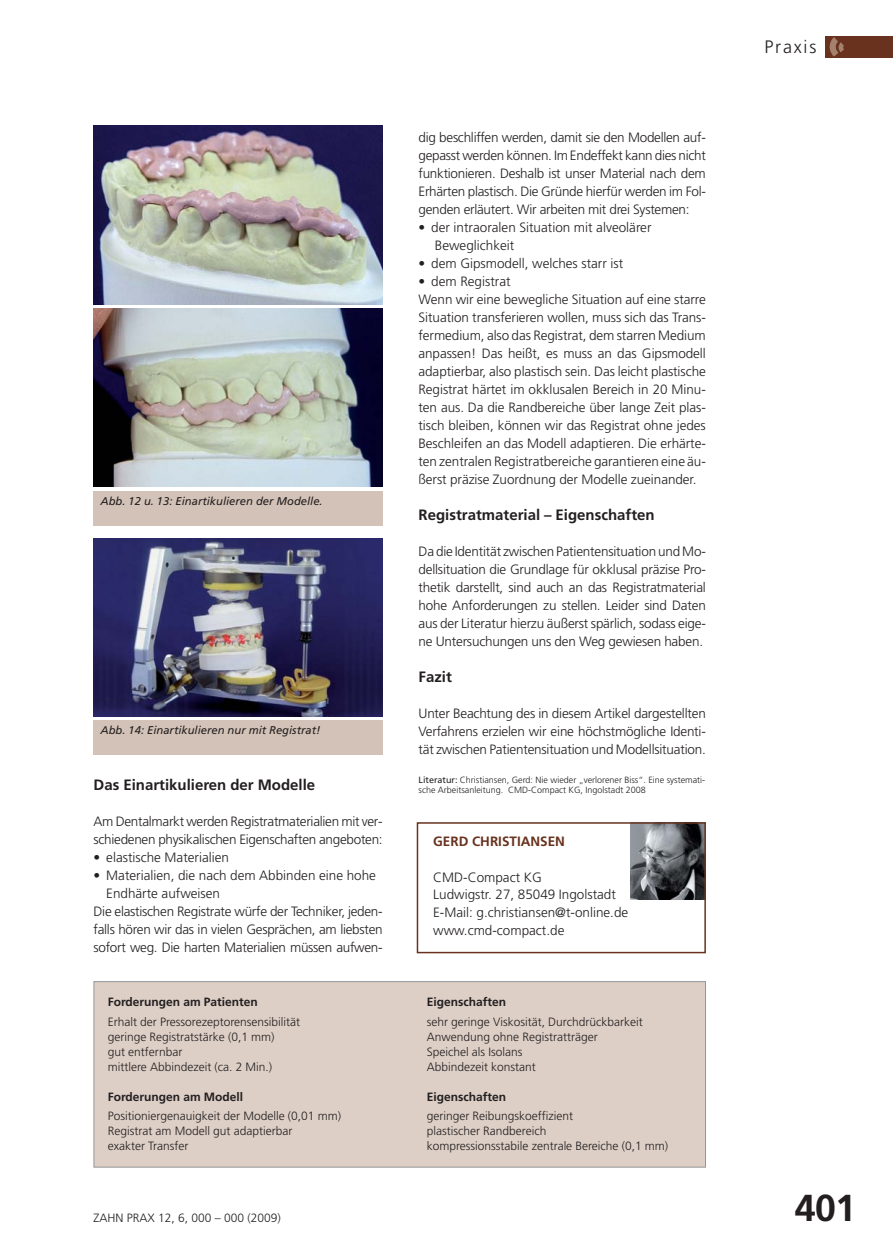
<style>
.page{position:relative;width:893px;height:1259px;background:#fff}
.page>*{position:absolute;margin:0;border:0;box-sizing:border-box;transform-origin:0 0}
.t1{font:700 37.5px "Frutiger";color:#231f20}
.t2{font:300 18px "Frutiger";letter-spacing:.1em;color:#231f20}
.t3{font:700 15px "Frutiger";color:#231f20}
.t4{font:300 13.5px/18px "Frutiger";letter-spacing:-.005em;color:#231f20}
.t5{font:700 13.5px "Frutiger";color:#68321f}
.t6{font:300 12px "Frutiger";color:#231f20}
.t7{font:700 12px "Frutiger";color:#231f20}
.t8{font:italic 11.25px "Frutiger";color:#231f20}
.t9{font:300 9px/10.5px "Frutiger";color:#231f20}
.s1{font-weight:400}
</style>
<div class="page">
<img style="left:631px;top:825px;width:72px;height:74px">
<div style="left:825px;top:36px;width:68px;height:22px;background:#68321f"></div>
<svg style="left:829px;top:37px;width:15px;height:20px"></svg>
<div style="left:94px;top:491px;width:289px;height:34px;background:#d3c2b7"></div>
<img style="left:94px;top:308px;width:289px;height:179px">
<div style="left:94px;top:721px;width:289px;height:34px;background:#d3c2b7"></div>
<img style="left:94px;top:538px;width:289px;height:178px">
<img style="left:94px;top:125px;width:289px;height:179px">
<div style="left:94px;top:982px;width:611px;height:184px;background:#ddcfc6"></div>
<div style="left:94px;top:981px;width:612px;height:186px;border:1px solid #939598"></div>
<div style="left:417px;top:822px;width:289px;height:131px;border:2px solid #68321f"></div>
<p class="t8" style="left:101px;top:496px;width:224px">Abb. 12 u. 13: Einartikulieren der Modelle.</p>
<p class="t8" style="left:101px;top:726px;width:221px">Abb. 14: Einartikulieren nur mit Registrat!</p>
<p class="t3" style="left:94px;top:779px;width:223px">Das Einartikulieren der Modelle</p>
<p class="t4" style="left:94px;top:813px;width:291px">Am Dentalmarkt werden Registratmaterialien mit ver&shy;schiedenen physikalischen Eigenschaften angeboten:</p>
<p class="t4" style="left:94px;top:849px;width:137px">• elastische Materialien</p>
<p class="t4" style="left:94px;top:867px;width:284px">• Materialien, die nach dem Abbinden eine hohe</p>
<p class="t4" style="left:106px;top:885px;width:115px">Endhärte aufweisen</p>
<p class="t4" style="left:94px;top:903px;width:291px">Die elastischen Registrate würfe der Techniker, jeden-</p>
<p class="t4" style="left:94px;top:921px;width:291px">falls hören wir das in vielen Gesprächen, am liebsten</p>
<p class="t4" style="left:94px;top:939px;width:291px">sofort weg. Die harten Materialien müssen aufwen-</p>
<p class="t4" style="left:418px;top:129px;width:289px;text-align:justify">dig beschliffen werden, damit sie den Modellen auf&shy;gepasst werden können. Im Endeffekt kann dies nicht funktionieren. Deshalb ist unser Material nach dem Erhärten plastisch. Die Gründe hierfür werden im Fol&shy;genden erläutert. Wir arbeiten mit drei Systemen:</p>
<p class="t4" style="left:435px;top:219px;width:218px;text-indent:-16px">• der intraoralen Situation mit alveolärer<br>Beweglichkeit</p>
<p class="t4" style="left:418px;top:255px;width:206px">• dem Gipsmodell, welches starr ist</p>
<p class="t4" style="left:418px;top:273px;width:289px">• dem Registrat<br>Wenn wir eine bewegliche Situation auf eine starre Situation transferieren wollen, muss sich das Trans&shy;fermedium, also das Registrat, dem starren Medium anpassen! Das heißt, es muss an das Gipsmodell adaptierbar, also plastisch sein. Das leicht plastische Registrat härtet im okklusalen Bereich in 20 Minu&shy;ten aus. Da die Randbereiche über lange Zeit plas&shy;tisch bleiben, können wir das Registrat ohne jedes Beschleifen an das Modell adaptieren. Die erhärte&shy;ten zentralen Registratbereiche garantieren eine äu&shy;ßerst präzise Zuordnung der Modelle zueinander.</p>
<p class="t3" style="left:418px;top:509px;width:238px">Registratmaterial – Eigenschaften</p>
<p class="t4" style="left:418px;top:543px;width:289px;text-align:justify">Da die Identität zwischen Patientensituation und Mo&shy;dellsituation die Grundlage für okklusal präzise Pro&shy;thetik darstellt, sind auch an das Registratmaterial hohe Anforderungen zu stellen. Leider sind Daten aus der Literatur hierzu äußerst spärlich, sodass eige&shy;ne Untersuchungen uns den Weg gewiesen haben.</p>
<p class="t3" style="left:418px;top:671px;width:35px">Fazit</p>
<p class="t4" style="left:418px;top:705px;width:289px;text-align:justify">Unter Beachtung des in diesem Artikel dargestellten Verfahrens erzielen wir eine höchstmögliche Identi&shy;tät zwischen Patientensituation und Modellsituation.</p>
<p class="t9" style="left:418px;top:775px;width:288px"><span class="s1">Literatur:</span> Christiansen, Gerd: Nie wieder „verlorener Biss“. Eine systemati&shy;sche Arbeitsanleitung. CMD-Compact KG, Ingolstadt 2008</p>
<p class="t5" style="left:433px;top:835px;width:133px">GERD CHRISTIANSEN</p>
<p class="t4" style="left:433px;top:869px;width:197px">CMD-Compact KG<br>Ludwigstr. 27, 85049 Ingolstadt<br>E-Mail: g.christiansen@t-online.de www.cmd-compact.de</p>
<p class="t7" style="left:108px;top:997px;width:152px">Forderungen am Patienten</p>
<p class="t7" style="left:427px;top:997px;width:81px">Eigenschaften</p>
<p class="t6" style="left:108px;top:1016px;width:194px">Erhalt der Pressorezeptorensensibilität</p>
<p class="t6" style="left:427px;top:1016px;width:217px">sehr geringe Viskosität, Durchdrückbarkeit</p>
<p class="t6" style="left:108px;top:1031px;width:168px">geringe Registratstärke (0,1 mm)</p>
<p class="t6" style="left:427px;top:1031px;width:173px">Anwendung ohne Registratträger</p>
<p class="t6" style="left:108px;top:1046px;width:76px">gut entfernbar</p>
<p class="t6" style="left:427px;top:1046px;width:97px">Speichel als Isolans</p>
<p class="t6" style="left:108px;top:1061px;width:166px">mittlere Abbindezeit (ca. 2 Min.)</p>
<p class="t6" style="left:427px;top:1061px;width:111px">Abbindezeit konstant</p>
<p class="t7" style="left:108px;top:1091px;width:137px">Forderungen am Modell</p>
<p class="t7" style="left:427px;top:1091px;width:81px">Eigenschaften</p>
<p class="t6" style="left:108px;top:1111px;width:235px">Positioniergenauigkeit der Modelle (0,01 mm)</p>
<p class="t6" style="left:427px;top:1111px;width:148px">geringer Reibungskoeffizient</p>
<p class="t6" style="left:108px;top:1126px;width:186px">Registrat am Modell gut adaptierbar</p>
<p class="t6" style="left:427px;top:1126px;width:121px">plastischer Randbereich</p>
<p class="t6" style="left:108px;top:1141px;width:82px">exakter Transfer</p>
<p class="t6" style="left:427px;top:1141px;width:243px">kompressionsstabile zentrale Bereiche (0,1 mm)</p>
<p class="t6" style="left:94px;top:1212px;width:189px">ZAHN PRAX 12, 6, 000 – 000 (2009)</p>
<h2 class="t2" style="left:764px;top:39px;width:53px">Praxis</h2>
<h1 class="t1" style="left:795px;top:1193px;width:63px">401</h1>
</div>
